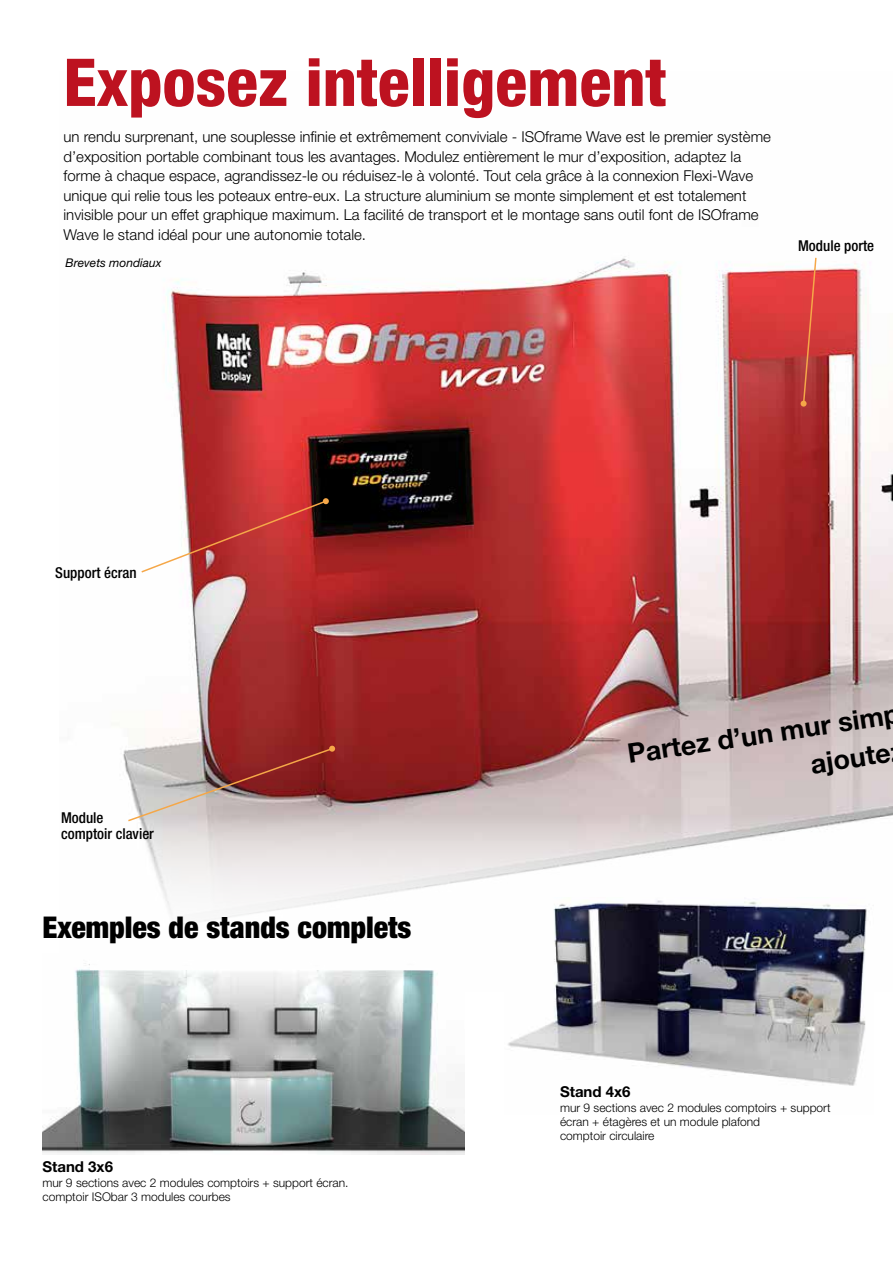
<style>
.page{position:relative;width:893px;height:1263px;background:#fff}
.page>*{position:absolute;margin:0;border:0;box-sizing:border-box;transform-origin:0 0}
.t1{font:800 condensed 66px "Helvetica Neue";color:#bd1220}
.t2{font:900 condensed 30px "Helvetica Neue";color:#000}
.t3{font:700 27px/38px "Helvetica Neue";color:#000}
.t4{font:300 15px/19.5px "Helvetica Neue";color:#000}
.t5{font:500 condensed 15px/16.5px "Helvetica Neue";color:#000}
.t6{font:700 15px "Helvetica Neue";color:#000}
.t7{font:300 12px/14.4px "Helvetica Neue";color:#000}
.t8{font:italic 12px "Helvetica Neue";color:#000}
</style>
<div class="page">
<img style="left:123px;top:258px;width:770px;height:558px">
<img style="left:43px;top:963px;width:422px;height:192px">
<svg style="left:91px;top:816px;width:797px;height:153px"></svg>
<img style="left:505px;top:897px;width:369px;height:189px">
<svg style="left:140px;top:498px;width:189px;height:76px"></svg>
<svg style="left:801px;top:257px;width:16px;height:150px;background:#d2554c"></svg>
<svg style="left:126px;top:746px;width:209px;height:76px;background:#ad8381"></svg>
<h1 class="t1" style="left:64px;top:42px;width:604px">Exposez intelligement</h1>
<p class="t4" style="left:64px;top:127px;width:709px">un rendu surprenant, une souplesse infinie et extrêmement conviviale - ISOframe Wave est le premier système d’exposition portable combinant tous les avantages. Modulez entièrement le mur d’exposition, adaptez la forme à chaque espace, agrandissez-le ou réduisez-le à volonté. Tout cela grâce à la connexion Flexi-Wave unique qui relie tous les poteaux entre-eux. La structure aluminium se monte simplement et est totalement invisible pour un effet graphique maximum. La facilité de transport et le montage sans outil font de ISOframe Wave le stand idéal pour une autonomie totale.</p>
<p class="t8" style="left:65px;top:256px;width:98px">Brevets mondiaux</p>
<p class="t5" style="left:798px;top:238px;width:78px">Module porte</p>
<p class="t5" style="left:55px;top:564px;width:83px">Support écran</p>
<p class="t5" style="left:61px;top:809px;width:94px">Module comptoir clavier</p>
<h2 class="t2" style="left:42px;top:909px;width:371px">Exemples de stands complets</h2>
<p class="t6" style="left:42px;top:1158px;width:72px">Stand 3x6</p>
<p class="t7" style="left:42px;top:1175px;width:308px">mur 9 sections avec 2 modules comptoirs + support écran. comptoir ISObar 3 modules courbes</p>
<h3 class="t3" style="left:802px;top:707px;width:97px;text-indent:-179px;rotate:-9deg">Partez d’un mur simp ajoute</h3>
<p class="t6" style="left:560px;top:1082px;width:72px">Stand 4x6</p>
<p class="t7" style="left:560px;top:1100px;width:272px">mur 9 sections avec 2 modules comptoirs + support écran + étagères et un module plafond<br>comptoir circulaire</p>
</div>
